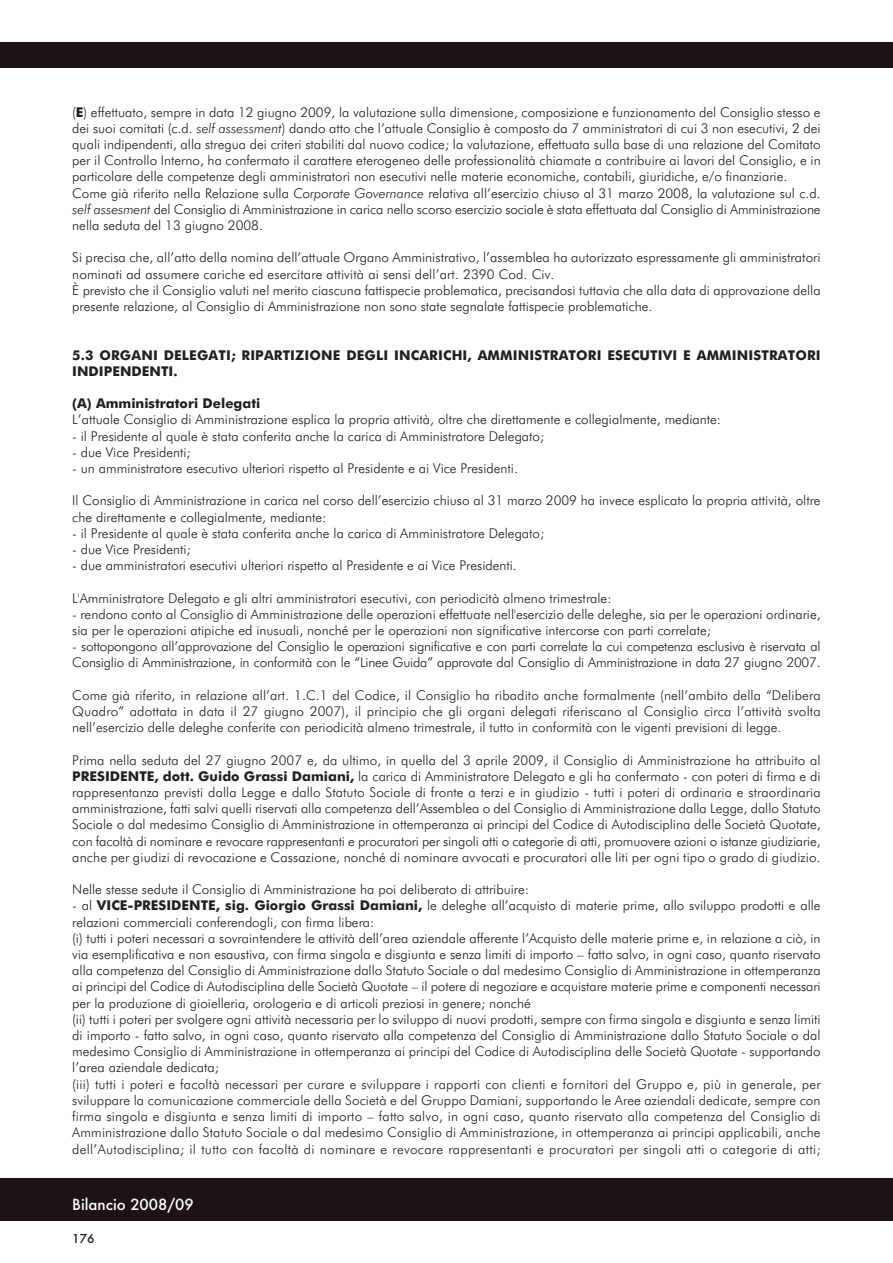
<style>
.page{position:relative;width:893px;height:1263px;background:#fff}
.page>*{position:absolute;margin:0;border:0;box-sizing:border-box;transform-origin:0 0}
.t1{font:500 15px "Futura";color:#fff}
.t2{font:300 13.5px/16.2px "Futura BT";color:#231f20}
.t3{font:700 13.5px/16.2px "Futura BT";letter-spacing:.01em;color:#231f20}
.t4{font:500 12px "Futura";color:#231f20}
.s1{font-weight:700}
.s2{font-style:italic}
</style>
<div class="page">
<div style="left:0;top:43px;width:893px;height:25px;background:#1c1218"></div>
<div style="left:0;top:1178px;width:893px;height:42px;background:#1c1218"></div>
<p class="t2" style="left:72px;top:105px;width:750px">(<span class="s1">E</span>) effettuato, sempre in data 12 giugno 2009, la valutazione sulla dimensione, composizione e funzionamento del Consiglio stesso e dei suoi comitati (c.d. <span class="s2">self assessment</span>) dando atto che l’attuale Consiglio è composto da 7 amministratori di cui 3 non esecutivi, 2 dei quali indipendenti, alla stregua dei criteri stabiliti dal nuovo codice; la valutazione, effettuata sulla base di una relazione del Comitato per il Controllo Interno, ha confermato il carattere eterogeneo delle professionalità chiamate a contribuire ai lavori del Consiglio, e in particolare delle competenze degli amministratori non esecutivi nelle materie economiche, contabili, giuridiche, e/o finanziarie.<br>Come già riferito nella Relazione sulla <span class="s2">Corporate Governance</span> relativa all’esercizio chiuso al 31 marzo 2008, la valutazione sul c.d. <span class="s2">self assesment</span> del Consiglio di Amministrazione in carica nello scorso esercizio sociale è stata effettuata dal Consiglio di Amministrazione nella seduta del 13 giugno 2008.</p>
<p class="t2" style="left:72px;top:251px;width:750px">Si precisa che, all’atto della nomina dell’attuale Organo Amministrativo, l’assemblea ha autorizzato espressamente gli amministratori nominati ad assumere cariche ed esercitare attività ai sensi dell’art. 2390 Cod. Civ.<br>È previsto che il Consiglio valuti nel merito ciascuna fattispecie problematica, precisandosi tuttavia che alla data di approvazione della presente relazione, al Consiglio di Amministrazione non sono state segnalate fattispecie problematiche.</p>
<p class="t3" style="left:72px;top:348px;width:750px">5.3 ORGANI DELEGATI; RIPARTIZIONE DEGLI INCARICHI, AMMINISTRATORI ESECUTIVI E AMMINISTRATORI<br>INDIPENDENTI.</p>
<p class="t3" style="left:72px;top:396px;width:190px">(A) Amministratori Delegati</p>
<p class="t2" style="left:72px;top:413px;width:650px">L’attuale Consiglio di Amministrazione esplica la propria attività, oltre che direttamente e collegialmente, mediante:</p>
<p class="t2" style="left:72px;top:429px;width:474px">- il Presidente al quale è stata conferita anche la carica di Amministratore Delegato;</p>
<p class="t2" style="left:72px;top:445px;width:120px">- due Vice Presidenti;</p>
<p class="t2" style="left:72px;top:461px;width:447px">- un amministratore esecutivo ulteriori rispetto al Presidente e ai Vice Presidenti.</p>
<p class="t2" style="left:72px;top:494px;width:750px">Il Consiglio di Amministrazione in carica nel corso dell’esercizio chiuso al 31 marzo 2009 ha invece esplicato la propria attività, oltre che direttamente e collegialmente, mediante:</p>
<p class="t2" style="left:72px;top:526px;width:474px">- il Presidente al quale è stata conferita anche la carica di Amministratore Delegato;</p>
<p class="t2" style="left:72px;top:542px;width:120px">- due Vice Presidenti;</p>
<p class="t2" style="left:72px;top:558px;width:446px">- due amministratori esecutivi ulteriori rispetto al Presidente e ai Vice Presidenti.</p>
<p class="t2" style="left:72px;top:591px;width:541px">L'Amministratore Delegato e gli altri amministratori esecutivi, con periodicità almeno trimestrale:</p>
<p class="t2" style="left:72px;top:607px;width:750px">- rendono conto al Consiglio di Amministrazione delle operazioni effettuate nell'esercizio delle deleghe, sia per le operazioni ordinarie, sia per le operazioni atipiche ed inusuali, nonché per le operazioni non significative intercorse con parti correlate;</p>
<p class="t2" style="left:72px;top:639px;width:750px">- sottopongono all’approvazione del Consiglio le operazioni significative e con parti correlate la cui competenza esclusiva è riservata al<br>Consiglio di Amministrazione, in conformità con le “Linee Guida” approvate dal Consiglio di Amministrazione in data 27 giugno 2007.</p>
<p class="t2" style="left:72px;top:688px;width:750px;text-align:justify">Come già riferito, in relazione all’art. 1.C.1 del Codice, il Consiglio ha ribadito anche formalmente (nell’ambito della “Delibera Quadro” adottata in data il 27 giugno 2007), il principio che gli organi delegati riferiscano al Consiglio circa l’attività svolta nell’esercizio delle deleghe conferite con periodicità almeno trimestrale, il tutto in conformità con le vigenti previsioni di legge.</p>
<p class="t2" style="left:72px;top:753px;width:750px;text-align:justify">Prima nella seduta del 27 giugno 2007 e, da ultimo, in quella del 3 aprile 2009, il Consiglio di Amministrazione ha attribuito al <span class="s1">PRESIDENTE, dott. Guido Grassi Damiani,</span> la carica di Amministratore Delegato e gli ha confermato - con poteri di firma e di rappresentanza previsti dalla Legge e dallo Statuto Sociale di fronte a terzi e in giudizio - tutti i poteri di ordinaria e straordinaria amministrazione, fatti salvi quelli riservati alla competenza dell’Assemblea o del Consiglio di Amministrazione dalla Legge, dallo Statuto Sociale o dal medesimo Consiglio di Amministrazione in ottemperanza ai principi del Codice di Autodisciplina delle Società Quotate, con facoltà di nominare e revocare rappresentanti e procuratori per singoli atti o categorie di atti, promuovere azioni o istanze giudiziarie, anche per giudizi di revocazione e Cassazione, nonché di nominare avvocati e procuratori alle liti per ogni tipo o grado di giudizio.</p>
<p class="t2" style="left:72px;top:882px;width:458px">Nelle stesse sedute il Consiglio di Amministrazione ha poi deliberato di attribuire:</p>
<p class="t2" style="left:72px;top:899px;width:750px">- al <span class="s1">VICE-PRESIDENTE, sig. Giorgio Grassi Damiani,</span> le deleghe all’acquisto di materie prime, allo sviluppo prodotti e alle relazioni commerciali conferendogli, con firma libera:<br>(i) tutti i poteri necessari a sovraintendere le attività dell’area aziendale afferente l’Acquisto delle materie prime e, in relazione a ciò, in via esemplificativa e non esaustiva, con firma singola e disgiunta e senza limiti di importo – fatto salvo, in ogni caso, quanto riservato alla competenza del Consiglio di Amministrazione dallo Statuto Sociale o dal medesimo Consiglio di Amministrazione in ottemperanza ai principi del Codice di Autodisciplina delle Società Quotate – il potere di negoziare e acquistare materie prime e componenti necessari per la produzione di gioielleria, orologeria e di articoli preziosi in genere; nonché<br>(ii) tutti i poteri per svolgere ogni attività necessaria per lo sviluppo di nuovi prodotti, sempre con firma singola e disgiunta e senza limiti di importo - fatto salvo, in ogni caso, quanto riservato alla competenza del Consiglio di Amministrazione dallo Statuto Sociale o dal medesimo Consiglio di Amministrazione in ottemperanza ai principi del Codice di Autodisciplina delle Società Quotate - supportando l’area aziendale dedicata;<br>(iii) tutti i poteri e facoltà necessari per curare e sviluppare i rapporti con clienti e fornitori del Gruppo e, più in generale, per sviluppare la comunicazione commerciale della Società e del Gruppo Damiani, supportando le Aree aziendali dedicate, sempre con firma singola e disgiunta e senza limiti di importo – fatto salvo, in ogni caso, quanto riservato alla competenza del Consiglio di Amministrazione dallo Statuto Sociale o dal medesimo Consiglio di Amministrazione, in ottemperanza ai principi applicabili, anche dell’Autodisciplina; il tutto con facoltà di nominare e revocare rappresentanti e procuratori per singoli atti o categorie di atti;</p>
<p class="t1" style="left:72px;top:1195px;width:123px">Bilancio 2008/09</p>
<p class="t4" style="left:72px;top:1232px;width:24px">176</p>
</div>
